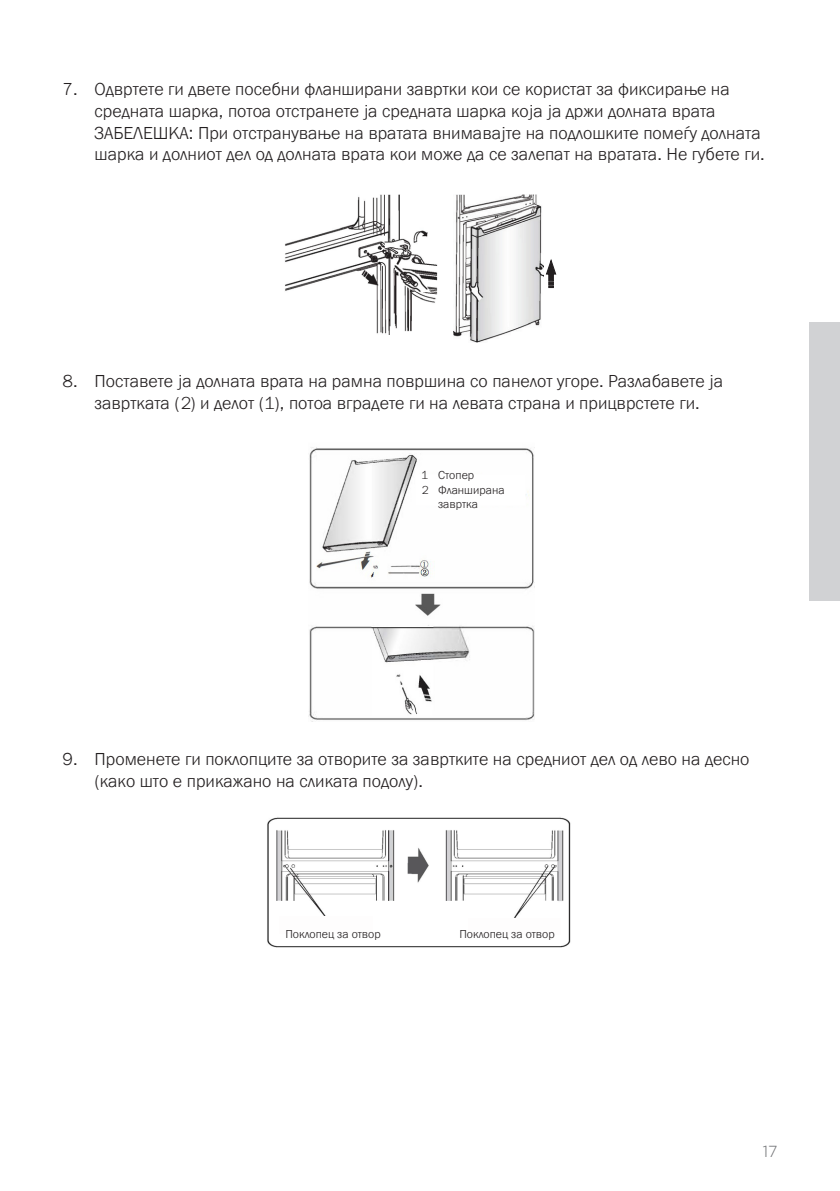
<style>
.page{position:relative;width:840px;height:1191px;background:#fff}
.page>*{position:absolute;margin:0;border:0;box-sizing:border-box;transform-origin:0 0}
.seznam_stevilke{font:300 18px/21.6px "Franklin Gothic URW";color:#231f20}
.t1{font:300 16px "Gotham";color:#6c6d70}
.besedilo{font:300 12px "Franklin Gothic URW";color:#231f20}
.seznam{font:300 12px/14.4px "Franklin Gothic URW";color:#231f20}
</style>
<div class="page">
<div style="left:808px;top:322px;width:31px;height:279px;background:#d1d2d4"></div>
<img style="left:285px;top:194px;width:153px;height:140px">
<img style="left:453px;top:194px;width:90px;height:148px">
<svg style="left:545px;top:259px;width:12px;height:30px"></svg>
<img style="left:308px;top:447px;width:226px;height:274px">
<div style="left:415px;top:474px;width:111px;height:32px;background:#fff"></div>
<img style="left:267px;top:817px;width:304px;height:131px">
<img style="left:279px;top:916px;width:93px;height:17px">
<img style="left:468px;top:918px;width:91px;height:16px">
<p class="seznam_stevilke" style="left:94px;top:79px;width:636px;text-indent:-32px">7. Одвртете ги двете посебни фланширани завртки кои се користат за фиксирање на средната шарка, потоа отстранете ја средната шарка која ја држи долната врата</p>
<p class="seznam_stevilke" style="left:94px;top:122px;width:671px">ЗАБЕЛЕШКА: При отстранување на вратата внимавајте на подлошките помеѓу долната шарка и долниот дел од долната врата кои може да се залепат на вратата. Не губете ги.</p>
<p class="seznam_stevilke" style="left:62px;top:370px;width:662px;text-align:center">8. Поставете ја долната врата на рамна површина со панелот угоре. Разлабавете ја завртката (2) и делот (1), потоа вградете ги на левата страна и прицврстете ги.</p>
<p class="seznam" style="left:421px;top:468px;width:55px">1 Стопер</p>
<p class="seznam" style="left:438px;top:482px;width:68px;text-indent:-17px">2 Фланширана завртка</p>
<p class="seznam_stevilke" style="left:94px;top:748px;width:656px;text-indent:-32px">9. Променете ги поклопците за отворите за завртките на средниот дел од лево на десно (како што е прикажано на сликата подолу).</p>
<p class="besedilo" style="left:285px;top:926px;width:97px">Поклопец за отвор</p>
<p class="besedilo" style="left:459px;top:926px;width:97px">Поклопец за отвор</p>
<p class="t1" style="left:762px;top:1140px;width:16px">17</p>
</div>
